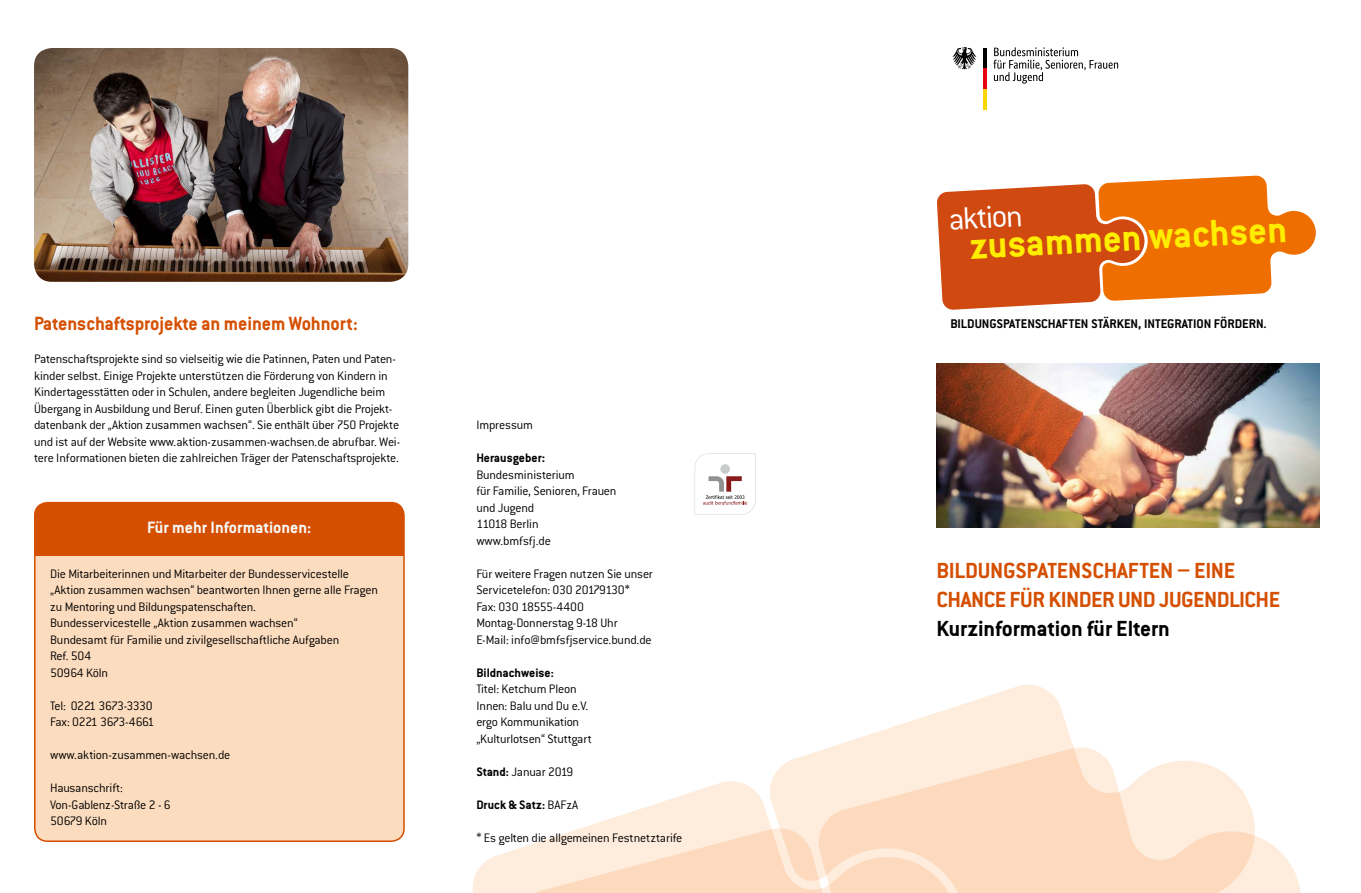
<style>
.page{position:relative;width:1361px;height:893px;background:#fff}
.page>*{position:absolute;margin:0;border:0;box-sizing:border-box;transform-origin:0 0}
.t1{font:700 41.1px "Conduit ITC";color:#ffed00}
.t2{font:300 34.35px "Conduit ITC";color:#fff}
.Titel{font:700 24px/29.4px "Conduit ITC Pro";letter-spacing:-.02em;color:#d54f00}
.t3{font:700 24px "Conduit ITC Pro";letter-spacing:-.005em;color:#000}
.Überschrift_Orange{font:700 21px "Conduit ITC Pro";letter-spacing:-.005em;color:#d54f00}
.t4{font:700 18px "Conduit ITC Pro";color:#f7f8f8}
.t5{font:700 13.8px "Conduit ITC";color:#000}
.Fliess{font:300 13.5px/16.5px "Conduit ITC Pro";letter-spacing:-.015em;color:#000}
.Impressum1{font:300 13.5px/16.5px "Conduit ITC Pro";letter-spacing:-.015em;color:#000}
.Impressum1-2{font:700 13.5px "Conduit ITC Pro";color:#000}
.Fliess-2{font:300 13.5px "Conduit ITC Pro";letter-spacing:-.04em;color:#000}
.Fliess-3{font:300 13.5px "Conduit ITC Pro";letter-spacing:-.035em;color:#000}
.s1{font-size:15px}
.s2{font-weight:700}
.s3{font-weight:300}
</style>
<div class="page">
<svg style="left:773px;top:685px;width:300px;height:92px"></svg>
<svg style="left:473px;top:777px;width:342px;height:116px"></svg>
<svg style="left:815px;top:744px;width:486px;height:149px"></svg>
<svg style="left:513px;top:824px;width:494px;height:69px;background:#fde1ca"></svg>
<img style="left:34px;top:48px;width:374px;height:234px">
<img style="left:936px;top:363px;width:383px;height:164px">
<svg style="left:993px;top:47px;width:125px;height:37px"></svg>
<hr style="left:983px;top:48px;width:3px;height:21px;background:#000">
<hr style="left:983px;top:69px;width:3px;height:20px;background:#e7000e">
<hr style="left:983px;top:89px;width:3px;height:21px;background:#fbd600">
<svg style="left:952px;top:47px;width:24px;height:22px"></svg>
<svg style="left:937px;top:175px;width:379px;height:135px"></svg>
<div style="left:35px;top:503px;width:369px;height:338px;background:#fcdcbe;border-radius:13px"></div>
<div style="left:35px;top:503px;width:369px;height:53px;background:#d54f00"></div>
<div style="left:34px;top:502px;width:371px;height:340px;border:2px solid #d54f00;border-radius:13px"></div>
<svg style="left:694px;top:453px;width:61px;height:61px"></svg>
<h2 class="Überschrift_Orange" style="left:34px;top:311px;width:325px">Patenschaftsprojekte an meinem Wohnort:</h2>
<p class="Fliess" style="left:34px;top:351px;width:368px">Patenschaftsprojekte sind so vielseitig wie die Patinnen, Paten und Paten&shy;kinder selbst. Einige Projekte unterstützen die Förderung von Kindern in Kindertagesstätten oder in Schulen, andere begleiten Jugendliche beim Übergang in Ausbildung und Beruf. Einen guten Überblick gibt die Projekt&shy;datenbank der „Aktion zusammen wachsen“. Sie enthält über 750 Projekte und ist auf der Website www.aktion-zusammen-wachsen.de abrufbar. Wei&shy;tere Informationen bieten die zahlreichen Träger der Patenschaftsprojekte.</p>
<p class="t4" style="left:147px;top:516px;width:166px">Für mehr Informationen:</p>
<p class="Fliess" style="left:50px;top:565px;width:329px">Die Mitarbeiterinnen und Mitarbeiter der Bundesservicestelle „Aktion zusammen wachsen“ beantworten Ihnen gerne alle Fragen zu Mentoring und Bildungspatenschaften.</p>
<p class="Fliess" style="left:50px;top:615px;width:249px">Bundesservicestelle „Aktion zusammen wachsen“</p>
<p class="Fliess" style="left:50px;top:631px;width:291px">Bundesamt für Familie und zivilgesellschaftliche Aufgaben</p>
<p class="Fliess" style="left:50px;top:648px;width:43px">Ref. 504</p>
<p class="Fliess" style="left:50px;top:664px;width:60px">50964 Köln</p>
<p class="Fliess-2" style="left:50px;top:698px;width:104px">Tel: 0221 3673-3330</p>
<p class="Fliess-3" style="left:50px;top:714px;width:106px">Fax: 0221 3673-4661</p>
<p class="Fliess" style="left:50px;top:747px;width:182px">www.aktion-zusammen-wachsen.de</p>
<p class="Fliess" style="left:50px;top:780px;width:74px">Hausanschrift:</p>
<p class="Fliess" style="left:50px;top:796px;width:122px">Von-Gablenz-Straße 2 - 6</p>
<p class="Fliess" style="left:50px;top:813px;width:58px">50679 Köln</p>
<p class="Impressum1" style="left:476px;top:417px;width:58px">Impressum</p>
<p class="Impressum1-2" style="left:476px;top:450px;width:70px">Herausgeber<span class="s1">:</span></p>
<p class="Impressum1" style="left:476px;top:466px;width:142px">Bundesministerium<br>für Familie, Senioren, Frauen und Jugend</p>
<p class="Impressum1" style="left:476px;top:516px;width:64px">11018 Berlin</p>
<p class="Impressum1" style="left:476px;top:532px;width:76px">www.bmfsfj.de</p>
<p class="Impressum1" style="left:476px;top:565px;width:178px">Für weitere Fragen nutzen Sie unser</p>
<p class="Impressum1" style="left:476px;top:582px;width:155px">Servicetelefon: 030 20179130*</p>
<p class="Impressum1" style="left:476px;top:598px;width:109px">Fax: 030 18555-4400</p>
<p class="Impressum1" style="left:476px;top:615px;width:143px">Montag-Donnerstag 9-18 Uhr</p>
<p class="Impressum1" style="left:476px;top:631px;width:177px">E-Mail: info@bmfsfjservice.bund.de</p>
<p class="Impressum1-2" style="left:476px;top:664px;width:79px">Bildnachweise:</p>
<p class="Impressum1" style="left:476px;top:681px;width:102px">Titel: Ketchum Pleon</p>
<p class="Impressum1" style="left:476px;top:697px;width:113px">Innen: Balu und Du e.V.</p>
<p class="Impressum1" style="left:476px;top:714px;width:104px">ergo Kommunikation</p>
<p class="Impressum1" style="left:476px;top:730px;width:117px">„Kulturlotsen“ Stuttgart</p>
<p class="Impressum1" style="left:476px;top:763px;width:99px"><span class="s2">Stand:</span> Januar 2019</p>
<p class="Impressum1-2" style="left:476px;top:796px;width:103px">Druck &amp; Satz: <span class="s3">BAFzA</span></p>
<p class="Impressum1" style="left:476px;top:829px;width:208px">* Es gelten die allgemeinen Festnetztarife</p>
<p class="t2" style="left:948px;top:200px;width:75px;rotate:-3deg">aktion</p>
<p class="t1" style="left:969px;top:222px;width:319px;rotate:-3deg">zusammen wachsen</p>
<p class="t5" style="left:950px;top:315px;width:318px">BILDUNGSPATENSCHAFTEN STÄRKEN, INTEGRATION FÖRDERN.</p>
<h1 class="Titel" style="left:936px;top:555px;width:345px">BILDUNGSPATENSCHAFTEN – EINE<br>CHANCE FÜR KINDER UND JUGENDLICHE</h1>
<p class="t3" style="left:936px;top:615px;width:235px">Kurzinformation für Eltern</p>
</div>
